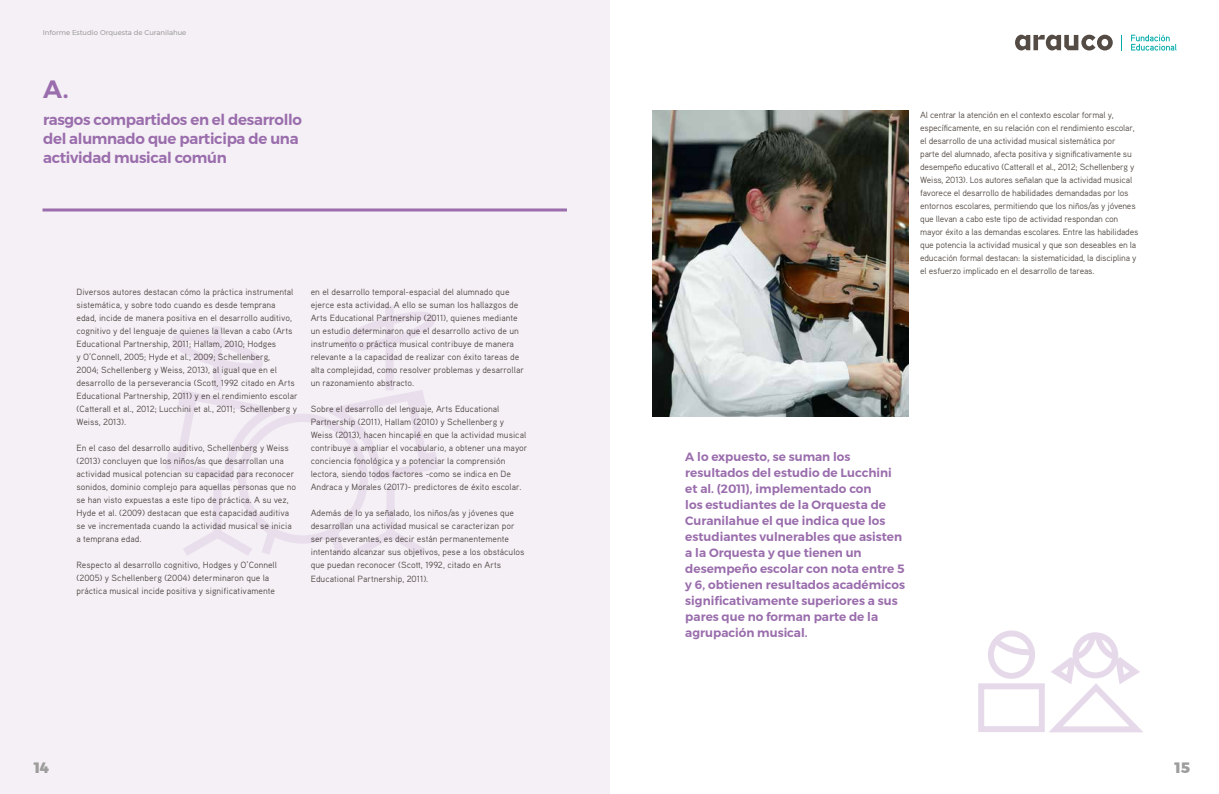
<style>
.page{position:relative;width:1219px;height:794px;background:#fff}
.page>*{position:absolute;margin:0;border:0;box-sizing:border-box;transform-origin:0 0}
.t1{font:600 25px "Montserrat";color:#9a6dac}
.t2{font:600 15px/19px "Montserrat";letter-spacing:-.02em;color:#9a6dac}
.t3{font:800 15px "Montserrat";color:#9d9d9c}
.t4{font:600 12px/16px "Montserrat";color:#9a6dac}
.t5{font:9px/13px "Aaux Pro OT";color:#544b45}
.t6{font:9px/13px "Aaux Pro OT";letter-spacing:-.02em;color:#544b45}
.t7{font:7px "Montserrat";color:#9d9d9c}
</style>
<div class="page">
<div style="left:0;top:0;width:609px;height:794px;background:#f5f0f6"></div>
<hr style="left:43px;top:208px;width:524px;height:3px;background:#9a6dac">
<svg style="left:165px;top:305px;width:273px;height:251px"></svg>
<svg style="left:978px;top:630px;width:165px;height:103px"></svg>
<img style="left:652px;top:111px;width:256px;height:305px">
<svg style="left:1015px;top:35px;width:98px;height:15px"></svg>
<svg style="left:1131px;top:34px;width:45px;height:17px"></svg>
<svg style="left:1121px;top:35px;width:1px;height:15px"></svg>
<p class="t7" style="left:43px;top:27px;width:145px">Informe Estudio Orquesta de Curanilahue</p>
<h1 class="t1" style="left:43px;top:69px;width:27px">A.</h1>
<h2 class="t2" style="left:43px;top:110px;width:260px">rasgos compartidos en el desarrollo del alumnado que participa de una actividad musical común</h2>
<p class="t5" style="left:77px;top:285px;width:223px">Diversos autores destacan cómo la práctica instrumental sistemática, y sobre todo cuando es desde temprana edad, incide de manera positiva en el desarrollo auditivo, cognitivo y del lenguaje de quienes la llevan a cabo (Arts Educational Partnership, 2011; Hallam, 2010; Hodges<br>y O’Connell, 2005; Hyde et al., 2009; Schellenberg,<br>2004; Schellenberg y Weiss, 2013), al igual que en el desarrollo de la perseverancia (Scott, 1992 citado en Arts Educational Partnership, 2011) y en el rendimiento escolar (Catterall et al., 2012; Lucchini et al., 2011; Schellenberg y Weiss, 2013).</p>
<p class="t5" style="left:77px;top:441px;width:221px">En el caso del desarrollo auditivo, Schellenberg y Weiss (2013) concluyen que los niños/as que desarrollan una actividad musical potencian su capacidad para reconocer sonidos, dominio complejo para aquellas personas que no se han visto expuestas a este tipo de práctica. A su vez, Hyde et al. (2009) destacan que esta capacidad auditiva se ve incrementada cuando la actividad musical se inicia a temprana edad.</p>
<p class="t5" style="left:77px;top:558px;width:202px">Respecto al desarrollo cognitivo, Hodges y O’Connell (2005) y Schellenberg (2004) determinaron que la práctica musical incide positiva y significativamente</p>
<p class="t5" style="left:311px;top:285px;width:215px">en el desarrollo temporal-espacial del alumnado que ejerce esta actividad. A ello se suman los hallazgos de Arts Educational Partnership (2011), quienes mediante un estudio determinaron que el desarrollo activo de un instrumento o práctica musical contribuye de manera relevante a la capacidad de realizar con éxito tareas de alta complejidad, como resolver problemas y desarrollar un razonamiento abstracto.</p>
<p class="t5" style="left:311px;top:402px;width:218px">Sobre el desarrollo del lenguaje, Arts Educational Partnership (2011), Hallam (2010) y Schellenberg y Weiss (2013), hacen hincapié en que la actividad musical contribuye a ampliar el vocabulario, a obtener una mayor conciencia fonológica y a potenciar la comprensión lectora, siendo todos factores -como se indica en De Andraca y Morales (2017)- predictores de éxito escolar.</p>
<p class="t5" style="left:311px;top:506px;width:215px">Además de lo ya señalado, los niños/as y jóvenes que desarrollan una actividad musical se caracterizan por ser perseverantes, es decir están permanentemente intentando alcanzar sus objetivos, pese a los obstáculos que puedan reconocer (Scott, 1992, citado en Arts</p>
<p class="t5" style="left:311px;top:572px;width:119px">Educational Partnership, 2011).</p>
<p class="t6" style="left:920px;top:108px;width:220px">Al centrar la atención en el contexto escolar formal y, específicamente, en su relación con el rendimiento escolar, el desarrollo de una actividad musical sistemática por<br>parte del alumnado, afecta positiva y significativamente su desempeño educativo (Catterall et al., 2012; Schellenberg y Weiss, 2013). Los autores señalan que la actividad musical favorece el desarrollo de habilidades demandadas por los entornos escolares, permitiendo que los niños/as y jóvenes que llevan a cabo este tipo de actividad respondan con mayor éxito a las demandas escolares. Entre las habilidades que potencia la actividad musical y que son deseables en la educación formal destacan: la sistematicidad, la disciplina y el esfuerzo implicado en el desarrollo de tareas.</p>
<p class="t4" style="left:685px;top:449px;width:221px">A lo expuesto, se suman los resultados del estudio de Lucchini et al. (2011), implementado con<br>los estudiantes de la Orquesta de<br>Curanilahue el que indica que los estudiantes vulnerables que asisten a la Orquesta y que tienen un desempeño escolar con nota entre 5 y 6, obtienen resultados académicos significativamente superiores a sus pares que no forman parte de la agrupación musical.</p>
<h2 class="t3" style="left:34px;top:755px;width:17px">14</h2>
<h2 class="t3" style="left:1175px;top:755px;width:17px">15</h2>
</div>
